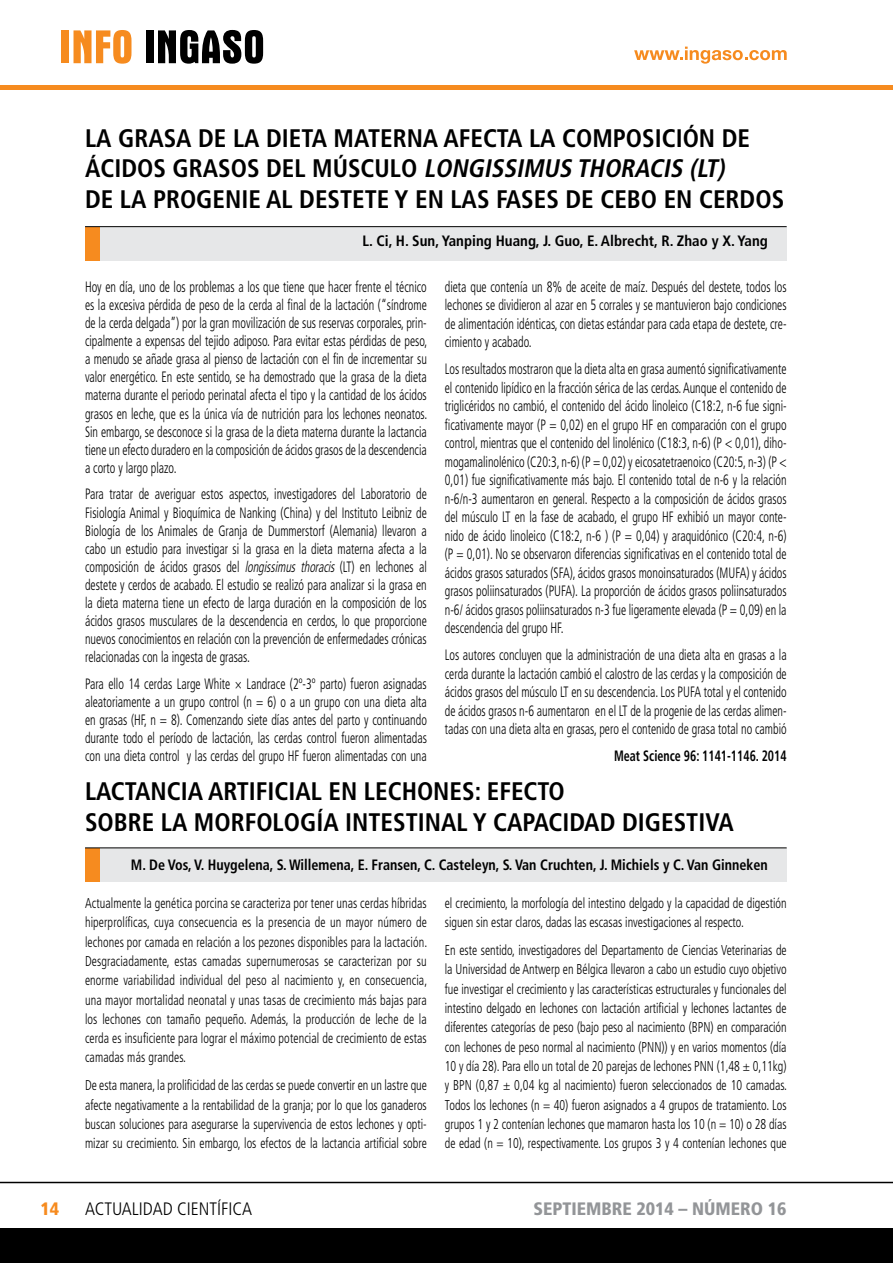
<style>
.page{position:relative;width:893px;height:1263px;background:#fff}
.page>*{position:absolute;margin:0;border:0;box-sizing:border-box;transform-origin:0 0}
.t1{font:700 condensed 25.35px "Frutiger";letter-spacing:.41em;color:#000}
.t2{font:italic 700 condensed 25.35px "Frutiger";color:#000}
.t3{font:900 condensed 18px "Frutiger";color:#939598}
.t4{font:300 condensed 18px "Frutiger";color:#000}
.t5{font:900 condensed 18px "Frutiger";color:#f68b1f}
.t6{font:300 condensed 15px/18.1px "Frutiger";color:#000;text-align:justify;scale:.8 1}
.t7{font:700 condensed 15px "Frutiger";color:#000;scale:.94 1}
.t8{font:700 condensed 15px "Frutiger";color:#000}
.t9{font:700 condensed 15px "Frutiger";color:#000;scale:.8 1}
.t10{font:300 condensed 14.25px/19.4px "Frutiger";color:#000;text-align:justify;scale:.84 1}
.s1{font-style:italic}
</style>
<div class="page">
<div style="left:62px;top:30px;width:7px;height:33px;background:#f68b1f"></div>
<svg style="left:74px;top:30px;width:57px;height:34px"></svg>
<div style="left:146px;top:30px;width:7px;height:33px;background:#000"></div>
<svg style="left:158px;top:30px;width:105px;height:34px"></svg>
<svg style="left:634px;top:47px;width:153px;height:17px"></svg>
<hr style="left:0;top:85px;width:893px;height:4px;background:#f68b1f">
<div style="left:0;top:1229px;width:893px;height:34px;background:#000"></div>
<hr style="left:0;top:1182px;width:893px;height:1px;background:#000">
<div style="left:85px;top:227px;width:702px;height:34px;background:#e6e7e8"></div>
<div style="left:85px;top:227px;width:15px;height:34px;background:#f68b1f"></div>
<hr style="left:85px;top:226px;width:702px;height:1px;background:#000">
<div style="left:85px;top:848px;width:702px;height:34px;background:#e6e7e8"></div>
<div style="left:85px;top:848px;width:15px;height:34px;background:#f68b1f"></div>
<hr style="left:85px;top:847px;width:702px;height:1px;background:#000">
<h1 class="t1" style="left:85px;top:123px;width:49px">LA GRASA</h1>
<h1 class="t1" style="left:198px;top:123px;width:81px">DELADIETA</h1>
<h1 class="t1" style="left:334px;top:123px;width:16px">MATERNA</h1>
<h1 class="t1" style="left:443px;top:123px;width:15px">AFECTA</h1>
<h1 class="t1" style="left:529px;top:123px;width:48px">LA COMPOSICIÓN</h1>
<h1 class="t1" style="left:722px;top:123px;width:14px">DE</h1>
<h1 class="t1" style="left:85px;top:153px;width:15px">ÁCIDOS</h1>
<h1 class="t1" style="left:173px;top:153px;width:16px">GRASOS</h1>
<h1 class="t1" style="left:266px;top:153px;width:14px">DEL</h1>
<h1 class="t1" style="left:312px;top:153px;width:51px">MÚSCULO</h1>
<h1 class="t2" style="left:424px;top:153px;width:26px">LONGISSIMUS</h1>
<h1 class="t2" style="left:577px;top:153px;width:15px">THORACIS</h1>
<h1 class="t2" style="left:689px;top:153px;width:42px">(LT)</h1>
<h1 class="t1" style="left:85px;top:184px;width:83px">DELAPROGENIE</h1>
<h1 class="t1" style="left:266px;top:184px;width:47px">AL DESTETE</h1>
<h1 class="t1" style="left:395px;top:184px;width:69px">Y EN LAS</h1>
<h1 class="t1" style="left:496px;top:184px;width:13px">FASES</h1>
<h1 class="t1" style="left:565px;top:184px;width:50px">DE CEBO</h1>
<h1 class="t1" style="left:664px;top:184px;width:51px">EN CERDOS</h1>
<p class="t8" style="left:362px;top:232px;width:407px">L. CI, H. SUN, YANPING HUANG, J. GUO, E. ALBRECHT, R. ZHAO Y X. YANG</p>
<p class="t6" style="left:85px;top:278px;width:429px">Hoy en día, uno de los problemas a los que tiene que hacer frente el técnico es la excesiva pérdida de peso de la cerda al final de la lactación (“síndrome de la cerda delgada”) por la gran movilización de sus reservas corporales, prin&shy;cipalmente a expensas del tejido adiposo. Para evitar estas pérdidas de peso, a menudo se añade grasa al pienso de lactación con el fin de incrementar su valor energético. En este sentido, se ha demostrado que la grasa de la dieta materna durante el periodo perinatal afecta el tipo y la cantidad de los ácidos grasos en leche, que es la única vía de nutrición para los lechones neonatos.<br>Sin embargo, se desconoce si la grasa de la dieta materna durante la lactancia tiene un efecto duradero en la composición de ácidos grasos de la descendencia a corto y largo plazo.</p>
<p class="t6" style="left:85px;top:485px;width:429px">Para tratar de averiguar estos aspectos, investigadores del Laboratorio de Fisiología Animal y Bioquímica de Nanking (China) y del Instituto Leibniz de Biología de los Animales de Granja de Dummerstorf (Alemania) llevaron a cabo un estudio para investigar si la grasa en la dieta materna afecta a la composición de ácidos grasos del <span class="s1">longissimus thoracis</span> (LT) en lechones al destete y cerdos de acabado. El estudio se realizó para analizar si la grasa en la dieta materna tiene un efecto de larga duración en la composición de los ácidos grasos musculares de la descendencia en cerdos, lo que proporcione nuevos conocimientos en relación con la prevención de enfermedades crónicas relacionadas con la ingesta de grasas.</p>
<p class="t6" style="left:85px;top:675px;width:429px">Para ello 14 cerdas Large White × Landrace (2º-3º parto) fueron asignadas aleatoriamente a un grupo control (n = 6) o a un grupo con una dieta alta en grasas (HF, n = 8). Comenzando siete días antes del parto y continuando durante todo el período de lactación, las cerdas control fueron alimentadas con una dieta control y las cerdas del grupo HF fueron alimentadas con una</p>
<p class="t6" style="left:445px;top:278px;width:429px">dieta que contenía un 8% de aceite de maíz. Después del destete, todos los lechones se dividieron al azar en 5 corrales y se mantuvieron bajo condiciones de alimentación idénticas, con dietas estándar para cada etapa de destete, cre&shy;cimiento y acabado.</p>
<p class="t6" style="left:445px;top:360px;width:429px">Los resultados mostraron que la dieta alta en grasa aumentó significativamente el contenido lipídico en la fracción sérica de las cerdas. Aunque el contenido de triglicéridos no cambió, el contenido del ácido linoleico (C18:2, n-6 fue signi&shy;ficativamente mayor (P = 0,02) en el grupo HF en comparación con el grupo control, mientras que el contenido del linolénico (C18:3, n-6) (P &lt; 0,01), diho&shy;mogamalinolénico (C20:3, n-6) (P = 0,02) y eicosatetraenoico (C20:5, n-3) (P &lt; 0,01) fue significativamente más bajo. El contenido total de n-6 y la relación n-6/n-3 aumentaron en general. Respecto a la composición de ácidos grasos del músculo LT en la fase de acabado, el grupo HF exhibió un mayor conte&shy;nido de ácido linoleico (C18:2, n-6 ) (P = 0,04) y araquidónico (C20:4, n-6) (P = 0,01). No se observaron diferencias significativas en el contenido total de ácidos grasos saturados (SFA), ácidos grasos monoinsaturados (MUFA) y ácidos grasos poliinsaturados (PUFA). La proporción de ácidos grasos poliinsaturados n-6/ ácidos grasos poliinsaturados n-3 fue ligeramente elevada (P = 0,09) en la descendencia del grupo HF.</p>
<p class="t6" style="left:445px;top:646px;width:429px">Los autores concluyen que la administración de una dieta alta en grasas a la cerda durante la lactación cambió el calostro de las cerdas y la composición de ácidos grasos del músculo LT en su descendencia. Los PUFA total y el contenido de ácidos grasos n-6 aumentaron en el LT de la progenie de las cerdas alimen&shy;tadas con una dieta alta en grasas, pero el contenido de grasa total no cambió</p>
<p class="t9" style="left:614px;top:747px;width:217px">MEAT SCIENCE 96: 1141-1146. 2014</p>
<h1 class="t1" style="left:85px;top:776px;width:26px">LACTANCIA</h1>
<h1 class="t1" style="left:208px;top:776px;width:13px">ARTIFICIAL</h1>
<h1 class="t1" style="left:329px;top:776px;width:50px">EN LECHONES</h1>
<h1 class="t1" style="left:475px;top:776px;width:26px">: EFECTO</h1>
<h1 class="t1" style="left:85px;top:807px;width:15px">SOBRE</h1>
<h1 class="t1" style="left:161px;top:807px;width:49px">LA MORFOLOG</h1>
<h1 class="t1" style="left:316px;top:807px;width:42px">ÍA INTESTINAL</h1>
<h1 class="t1" style="left:473px;top:807px;width:35px">Y CAPACIDAD</h1>
<h1 class="t1" style="left:622px;top:807px;width:14px">DIGESTIVA</h1>
<p class="t7" style="left:131px;top:856px;width:679px">M. DE VOS, V. HUYGELENA, S. WILLEMENA, E. FRANSEN, C. CASTELEYN, S. VAN CRUCHTEN, J. MICHIELS Y C. VAN GINNEKEN</p>
<p class="t10" style="left:85px;top:894px;width:409px">Actualmente la genética porcina se caracteriza por tener unas cerdas híbridas hiperprolíficas, cuya consecuencia es la presencia de un mayor número de lechones por camada en relación a los pezones disponibles para la lactación.<br>Desgraciadamente, estas camadas supernumerosas se caracterizan por su enorme variabilidad individual del peso al nacimiento y, en consecuencia, una mayor mortalidad neonatal y unas tasas de crecimiento más bajas para los lechones con tamaño pequeño. Además, la producción de leche de la cerda es insuficiente para lograr el máximo potencial de crecimiento de estas camadas más grandes.</p>
<p class="t10" style="left:85px;top:1076px;width:408px">De esta manera, la prolificidad de las cerdas se puede convertir en un lastre que afecte negativamente a la rentabilidad de la granja; por lo que los ganaderos buscan soluciones para asegurarse la supervivencia de estos lechones y opti&shy;mizar su crecimiento. Sin embargo, los efectos de la lactancia artificial sobre</p>
<p class="t10" style="left:445px;top:894px;width:408px">el crecimiento, la morfología del intestino delgado y la capacidad de digestión siguen sin estar claros, dadas las escasas investigaciones al respecto.</p>
<p class="t10" style="left:445px;top:941px;width:409px">En este sentido, investigadores del Departamento de Ciencias Veterinarias de la Universidad de Antwerp en Bélgica llevaron a cabo un estudio cuyo objetivo fue investigar el crecimiento y las características estructurales y funcionales del intestino delgado en lechones con lactación artificial y lechones lactantes de diferentes categorías de peso (bajo peso al nacimiento (BPN) en comparación con lechones de peso normal al nacimiento (PNN)) y en varios momentos (día 10 y día 28). Para ello un total de 20 parejas de lechones PNN (1,48 ± 0,11kg) y BPN (0,87 ± 0,04 kg al nacimiento) fueron seleccionados de 10 camadas.<br>Todos los lechones (n = 40) fueron asignados a 4 grupos de tratamiento. Los grupos 1 y 2 contenían lechones que mamaron hasta los 10 (n = 10) o 28 días de edad (n = 10), respectivamente. Los grupos 3 y 4 contenían lechones que</p>
<p class="t5" style="left:40px;top:1198px;width:20px">14</p>
<p class="t4" style="left:85px;top:1199px;width:169px">ACTUALIDAD CIENTÍFICA</p>
<p class="t3" style="left:533px;top:1198px;width:255px">SEPTIEMBRE 2014 – NÚMERO 16</p>
</div>
